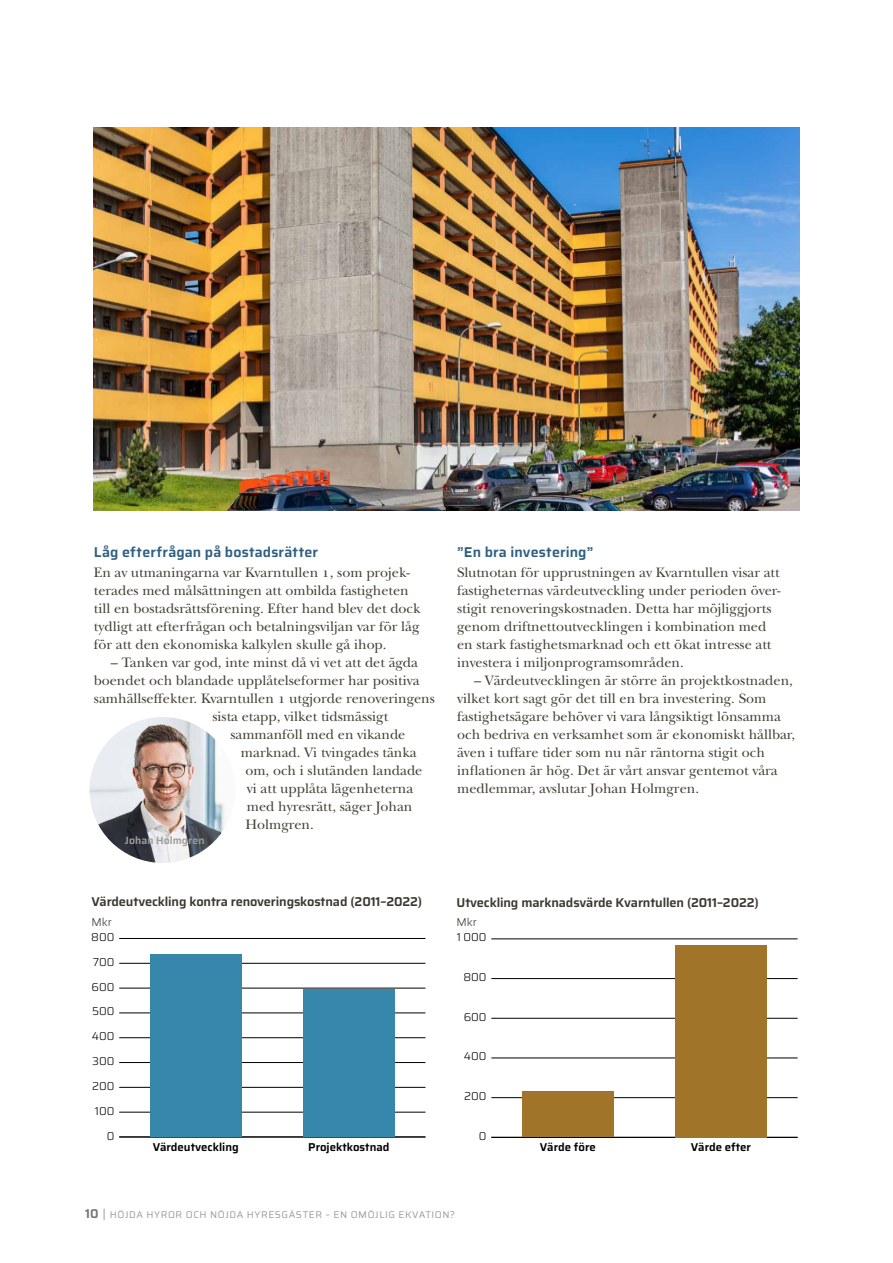
<style>
.page{position:relative;width:893px;height:1263px;background:#fff}
.page>*{position:absolute;margin:0;border:0;box-sizing:border-box;transform-origin:0 0}
.t1{font:14.25px/18px "New Baskerville Std";color:#454034}
.t2{font:600 14.25px "Saira";letter-spacing:.015em;color:#2f5f83}
.t3{font:600 12.9px "Saira";letter-spacing:-.01em;color:#3b392f}
.t4{font:600 11.4px "Saira";color:#000}
.t5{font:300 11.4px "Saira";color:#000}
.t6{font:300 11.4px "Saira";color:#3b392f}
.t7{font:600 10.5px "Saira";letter-spacing:.01em;color:#a09d99}
.t8{font:9.75px "Saira";letter-spacing:.06em;color:#a09d99}
.s1{font-weight:600;font-size:12.75px;color:#747570}
.s2{font-size:12.75px}
</style>
<div class="page">
<hr style="left:119px;top:1137px;width:306px;height:1px;background:#000">
<hr style="left:119px;top:1112px;width:306px;height:1px;background:#000">
<hr style="left:119px;top:1087px;width:306px;height:1px;background:#000">
<hr style="left:119px;top:1062px;width:306px;height:1px;background:#000">
<hr style="left:119px;top:1037px;width:306px;height:1px;background:#000">
<hr style="left:119px;top:1013px;width:306px;height:1px;background:#000">
<hr style="left:119px;top:988px;width:306px;height:1px;background:#000">
<hr style="left:119px;top:963px;width:306px;height:1px;background:#000">
<hr style="left:119px;top:938px;width:306px;height:1px;background:#000">
<div style="left:150px;top:954px;width:92px;height:183px;background:#3786ac"></div>
<div style="left:303px;top:989px;width:92px;height:148px;background:#3786ac"></div>
<hr style="left:491px;top:1137px;width:307px;height:1px;background:#000">
<hr style="left:491px;top:1097px;width:307px;height:1px;background:#000">
<hr style="left:491px;top:1058px;width:307px;height:1px;background:#000">
<hr style="left:491px;top:1018px;width:307px;height:1px;background:#000">
<hr style="left:491px;top:978px;width:307px;height:1px;background:#000">
<hr style="left:491px;top:938px;width:307px;height:1px;background:#000">
<div style="left:522px;top:1091px;width:92px;height:46px;background:#a07529"></div>
<div style="left:675px;top:945px;width:92px;height:192px;background:#a07529"></div>
<img style="left:89px;top:717px;width:146px;height:146px;border-radius:73px">
<img style="left:94px;top:128px;width:705px;height:382px">
<p class="t2" style="left:94px;top:541px;width:226px">Låg efterfrågan på bostadsrätter</p>
<p class="t1" style="left:94px;top:563px;width:328px">En av utmaningarna var Kvarntullen 1, som projek&shy;terades med målsättningen att ombilda fastigheten till en bostadsrättsförening. Efter hand blev det dock tydligt att efterfrågan och betalningsviljan var för låg för att den ekonomiska kalkylen skulle gå ihop.</p>
<p class="t1" style="left:111px;top:653px;width:309px">– Tanken var god, inte minst då vi vet att det ägda</p>
<p class="t1" style="left:94px;top:671px;width:327px">boendet och blandade upplåtelseformer har positiva</p>
<p class="t1" style="left:94px;top:689px;width:343px">samhällseffekter. Kvarntullen 1 utgjorde renoveringens</p>
<p class="t1" style="left:212px;top:707px;width:177px">sista etapp, vilket tidsmässigt</p>
<p class="t1" style="left:230px;top:725px;width:176px">sammanföll med en vikande</p>
<p class="t1" style="left:241px;top:743px;width:177px">marknad. Vi tvingades tänka</p>
<p class="t1" style="left:245px;top:761px;width:178px">om, och i slutänden landade</p>
<p class="t1" style="left:247px;top:779px;width:168px">vi att upplåta lägenheterna</p>
<p class="t1" style="left:247px;top:797px;width:167px">med hyresrätt, säger Johan</p>
<p class="t1" style="left:245px;top:815px;width:70px">Holmgren.</p>
<p class="t7" style="left:125px;top:832px;width:81px">Johan Holmgren</p>
<p class="t3" style="left:92px;top:892px;width:332px">Värdeutveckling kontra renoveringskostnad (2011–2022)</p>
<p class="t6" style="left:92px;top:913px;width:22px">Mkr</p>
<p class="t5" style="left:91px;top:928px;width:25px">800</p>
<p class="t5" style="left:93px;top:953px;width:23px">700</p>
<p class="t5" style="left:92px;top:978px;width:24px">600</p>
<p class="t5" style="left:92px;top:1003px;width:24px">500</p>
<p class="t5" style="left:92px;top:1028px;width:24px">400</p>
<p class="t5" style="left:92px;top:1052px;width:24px">300</p>
<p class="t5" style="left:92px;top:1077px;width:24px">200</p>
<p class="t5" style="left:95px;top:1102px;width:21px">100</p>
<p class="t5" style="left:107px;top:1127px;width:9px">0</p>
<p class="t4" style="left:153px;top:1138px;width:88px">Värdeutveckling</p>
<p class="t4" style="left:308px;top:1138px;width:83px">Projektkostnad</p>
<p class="t2" style="left:457px;top:541px;width:138px">”En bra investering”</p>
<p class="t1" style="left:457px;top:563px;width:325px">Slutnotan för upprustningen av Kvarntullen visar att fastigheternas värdeutveckling under perioden över&shy;stigit renoveringskostnaden. Detta har möjliggjorts genom driftnettoutvecklingen i kombination med en stark fastighetsmarknad och ett ökat intresse att investera i miljonprogramsområden.</p>
<p class="t1" style="left:457px;top:671px;width:339px;text-indent:17px">– Värdeutvecklingen är större än projektkostnaden, vilket kort sagt gör det till en bra investering. Som fastighetsägare behöver vi vara långsiktigt lönsamma och bedriva en verksamhet som är ekonomiskt hållbar, även i tuffare tider som nu när räntorna stigit och inflationen är hög. Det är vårt ansvar gentemot våra medlemmar, avslutar Johan Holmgren.</p>
<p class="t3" style="left:457px;top:892px;width:304px">Utveckling marknadsvärde Kvarntullen (2011–2022)</p>
<p class="t6" style="left:457px;top:914px;width:22px">Mkr</p>
<p class="t5" style="left:457px;top:929px;width:31px">1 000</p>
<p class="t5" style="left:463px;top:968px;width:25px">800</p>
<p class="t5" style="left:464px;top:1008px;width:24px">600</p>
<p class="t5" style="left:464px;top:1048px;width:24px">400</p>
<p class="t5" style="left:464px;top:1088px;width:24px">200</p>
<p class="t5" style="left:479px;top:1127px;width:9px">0</p>
<p class="t4" style="left:540px;top:1138px;width:57px">Värde före</p>
<p class="t4" style="left:691px;top:1138px;width:62px">Värde efter</p>
<p class="t8" style="left:85px;top:1207px;width:372px"><span class="s1">10</span> <span class="s2">|</span> HÖJDA HYROR OCH NÖJDA HYRESGÄSTER – EN OMÖJLIG EKVATION?</p>
</div>
